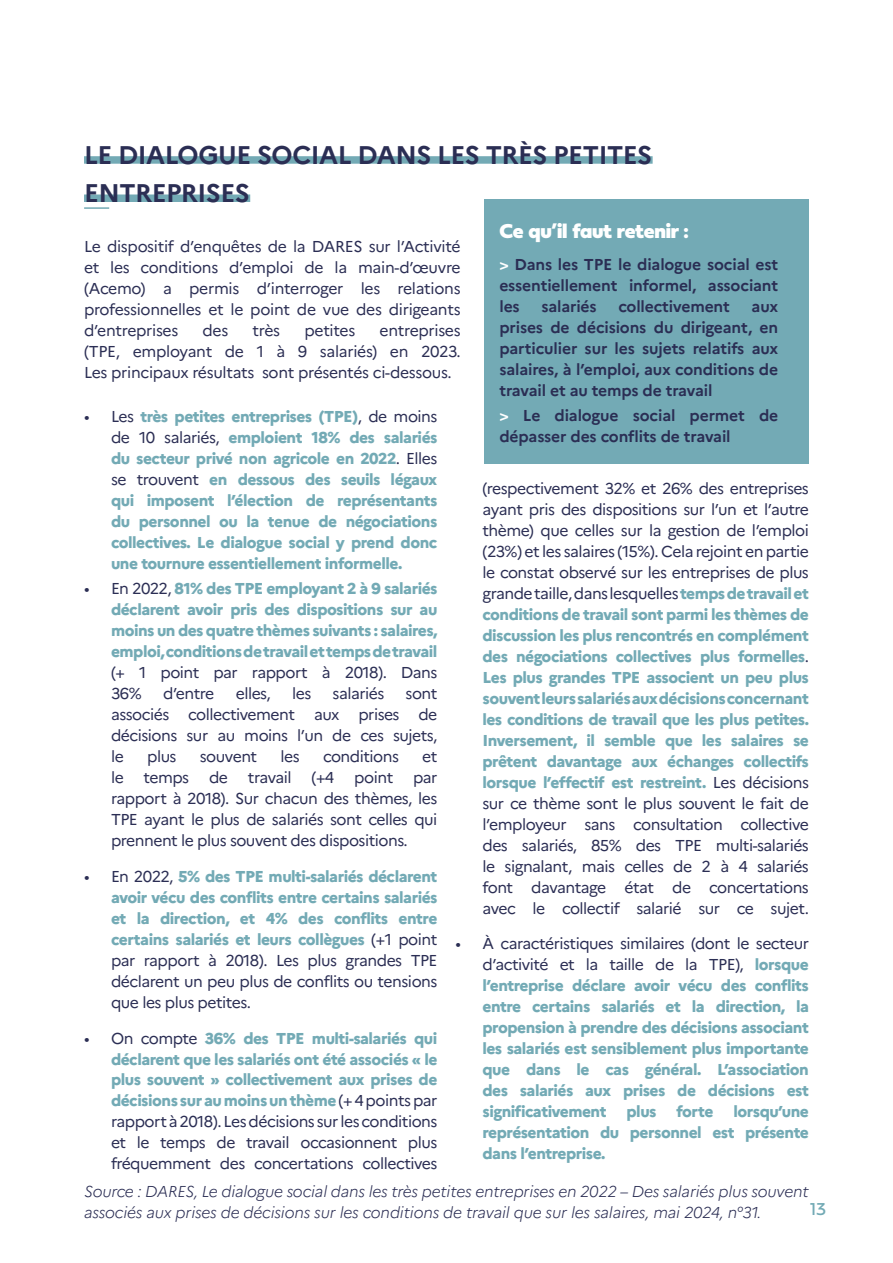
<style>
.page{position:relative;width:893px;height:1263px;background:#fff}
.page>*{position:absolute;margin:0;border:0;box-sizing:border-box;transform-origin:0 0}
.t1{font:700 25.5px/38.2px "Marianne";letter-spacing:-.02em;color:#2b2e54}
.t2{font:21px "Fieldwork Geo Black";letter-spacing:-.01em;color:#fff}
.t3{font:18px "Fieldwork Geo Regular";color:#73aab5}
.t4{font:15.75px/21px "Marianne";letter-spacing:-.03em;color:#2b2e54;text-align:justify}
.t5{font:800 15.75px/21px "Marianne";letter-spacing:-.03em;color:#73aab5;text-align:justify}
.t6{font:700 15.75px/21px "Marianne";letter-spacing:-.01em;color:#2b2e54;text-align:justify}
.t7{font:italic 300 15.75px/21px "Marianne";letter-spacing:-.01em;color:#2b2e54}
.s1{color:#fff}
.s2{font-weight:400;color:#2b2e54}
.s3{font-weight:800;color:#73aab5}
</style>
<div class="page">
<div style="left:84px;top:156px;width:569px;height:8px;background:#73aab5"></div>
<div style="left:84px;top:194px;width:166px;height:8px;background:#73aab5"></div>
<hr style="left:84px;top:207px;width:25px;height:2px;background:#73aab5">
<div style="left:485px;top:200px;width:324px;height:264px;background:#73aab5"></div>
<h1 class="t1" style="left:84px;top:135px;width:570px">LE DIALOGUE SOCIAL DANS LES TRÈS PETITES<br>ENTREPRISES</h1>
<p class="t4" style="left:84px;top:236px;width:378px">Le dispositif d’enquêtes de la DARES sur l’Activité et les conditions d’emploi de la main-d’œuvre (Acemo) a permis d’interroger les relations professionnelles et le point de vue des dirigeants d’entreprises</p>
<h2 class="t2" style="left:499px;top:212px;width:191px">Ce qu’il faut retenir :</h2>
<p class="t6" style="left:499px;top:254px;width:280px"><span class="s1">&gt;</span> Dans les TPE le dialogue social est essentiellement informel, associant les</p>
<p class="t6" style="left:541px;top:296px;width:57px">salariés</p>
<p class="t6" style="left:618px;top:296px;width:113px">collectivement</p>
<p class="t6" style="left:499px;top:296px;width:280px;text-indent:252px">aux prises de décisions du dirigeant, en particulier sur les sujets relatifs aux salaires, à l’emploi, aux conditions de travail et au temps de travail</p>
<p class="t6" style="left:499px;top:405px;width:280px"><span class="s1">&gt;</span> Le dialogue social permet de dépasser des conflits de travail</p>
<p class="t4" style="left:84px;top:320px;width:378px;text-indent:296px">entreprises (TPE, employant de 1 à 9 salariés) en 2023.<br>Les principaux résultats sont présentés ci-dessous.</p>
<p class="t5" style="left:111px;top:406px;width:328px;text-indent:-27px"><span class="s2">• Les</span> très petites entreprises (TPE)<span class="s2">, de moins de 10 salariés,</span> emploient 18% des salariés du secteur privé non agricole en 2022<span class="s2">. Elles se trouvent</span> en dessous des seuils légaux qui imposent l’élection de représentants du personnel ou la tenue de négociations collectives. Le dialogue social y prend donc une tournure essentiellement informelle.</p>
<p class="t5" style="left:111px;top:578px;width:328px;text-indent:-27px"><span class="s2">• En 2022,</span> 81% des TPE employant 2 à 9 salariés déclarent avoir pris des dispositions sur au moins un des quatre thèmes suivants : salaires, emploi, conditions de travail et temps de travail</p>
<p class="t4" style="left:111px;top:662px;width:328px">(+ 1 point par rapport à 2018). Dans<br>36%</p>
<p class="t4" style="left:203px;top:320px;width:27px">des</p>
<p class="t4" style="left:253px;top:320px;width:29px">très</p>
<p class="t4" style="left:304px;top:320px;width:52px">petites</p>
<p class="t4" style="left:482px;top:477px;width:328px">(respectivement 32% et 26% des entreprises ayant pris des dispositions sur l’un et l’autre thème) que celles sur la gestion de l’emploi (23%) et les salaires (15%). Cela rejoint en partie le constat observé sur les entreprises de plus grande taille, dans lesquelles <span class="s3">temps de travail et conditions de travail sont parmi les thèmes de discussion les plus rencontrés en complément des négociations collectives plus formelles</span>.<br><span class="s3">Les plus grandes TPE associent un peu plus souvent leurs salariés aux décisions concernant les conditions de travail que les plus petites.<br>Inversement, il semble que les salaires se prêtent davantage aux échanges collectifs lorsque l’effectif est restreint.</span> Les décisions sur ce thème sont le plus souvent le fait de l’employeur sans consultation collective des salariés, 85% des TPE multi-salariés le signalant, mais celles de 2 à 4 salariés font davantage état de concertations avec le collectif salarié sur ce sujet.</p>
<p class="t5" style="left:482px;top:933px;width:328px;text-indent:-27px"><span class="s2">• À caractéristiques similaires (dont le secteur d’activité et la taille de la TPE),</span> lorsque l’entreprise déclare avoir vécu des conflits entre certains salariés et la direction, la propension à prendre des décisions associant les salariés est sensiblement plus importante que dans le cas général. L’association des salariés aux prises de décisions est significativement</p>
<p class="t4" style="left:163px;top:683px;width:53px">d’entre</p>
<p class="t4" style="left:236px;top:683px;width:37px">elles,</p>
<p class="t4" style="left:292px;top:683px;width:21px">les</p>
<p class="t4" style="left:333px;top:683px;width:53px">salariés</p>
<p class="t4" style="left:111px;top:683px;width:328px;text-indent:295px">sont associés collectivement aux prises de décisions sur au moins l’un de ces sujets, le</p>
<p class="t4" style="left:147px;top:746px;width:31px">plus</p>
<p class="t4" style="left:200px;top:746px;width:59px">souvent</p>
<p class="t4" style="left:280px;top:746px;width:21px">les</p>
<p class="t4" style="left:323px;top:746px;width:78px">conditions</p>
<p class="t4" style="left:422px;top:746px;width:17px">et</p>
<p class="t4" style="left:111px;top:767px;width:14px">le</p>
<p class="t4" style="left:144px;top:767px;width:47px">temps</p>
<p class="t4" style="left:209px;top:767px;width:21px">de</p>
<p class="t4" style="left:248px;top:767px;width:45px">travail</p>
<p class="t4" style="left:311px;top:767px;width:24px">(+4</p>
<p class="t4" style="left:354px;top:767px;width:41px">point</p>
<p class="t4" style="left:111px;top:767px;width:328px;text-indent:302px">par rapport à 2018). Sur chacun des thèmes, les TPE ayant le plus de salariés sont celles qui prennent le plus souvent des dispositions.</p>
<p class="t5" style="left:111px;top:866px;width:328px;text-indent:-27px"><span class="s2">• En 2022,</span> 5% des TPE multi-salariés déclarent avoir vécu des conflits entre certains salariés et la direction, et 4% des conflits entre certains salariés et leurs collègues <span class="s2">(+1 point par rapport à 2018). Les plus grandes TPE déclarent un peu plus de conflits ou tensions que les plus petites.</span></p>
<p class="t4" style="left:111px;top:1027px;width:328px;text-indent:-27px">• On compte <span class="s3">36% des TPE multi-salariés qui déclarent que les salariés ont été associés « le plus souvent » collectivement aux prises de décisions sur au moins un thème</span> (+ 4 points par rapport à 2018). Les décisions sur les conditions et le temps de travail occasionnent plus fréquemment des concertations collectives</p>
<p class="t5" style="left:482px;top:1101px;width:328px;text-indent:251px">lorsqu’une représentation du personnel est présente dans l’entreprise.</p>
<p class="t5" style="left:627px;top:1101px;width:32px">plus</p>
<p class="t5" style="left:676px;top:1101px;width:38px">forte</p>
<p class="t7" style="left:84px;top:1180px;width:726px">Source : DARES, Le dialogue social dans les très petites entreprises en 2022 – Des salariés plus souvent associés aux prises de décisions sur les conditions de travail que sur les salaires, mai 2024, n°31.</p>
<p class="t3" style="left:810px;top:1194px;width:18px">13</p>
</div>
